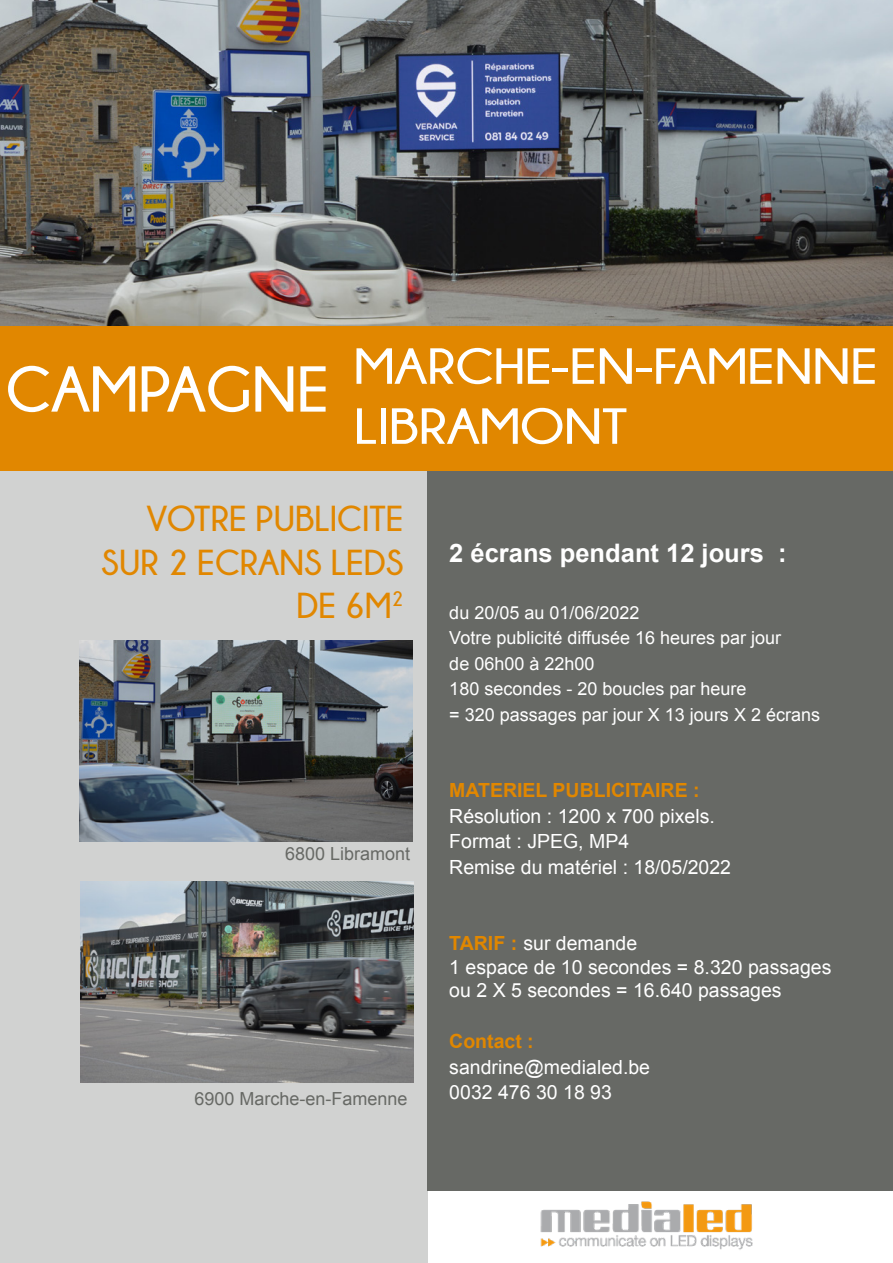
<style>
.page{position:relative;width:893px;height:1263px;background:#fff}
.page>*{position:absolute;margin:0;border:0;box-sizing:border-box;transform-origin:0 0}
.t1{font:700 50.55px/60px "Champagne&Limousines";color:#fff;scale:1.1 1}
.t2{font:700 36px/43.2px "Champagne&Limousines";color:#e18700;text-align:right}
.t3{font:700 25.5px "Arial";color:#fff}
.t4{font:19.5px/25.5px "Arial";color:#fff}
.t5{font:700 19.5px "Arial";color:#e18700}
.t6{font:18px/25.5px "Arial";color:#fff}
.t7{font:18px "Arial";color:#676965}
.s1{font-size:64.5px}
.s2{font-weight:700;color:#e18700}
</style>
<div class="page">
<div style="left:0;top:455px;width:427px;height:808px;background:#d1d2d1"></div>
<div style="left:427px;top:450px;width:466px;height:741px;background:#676965"></div>
<img style="left:0;top:0;width:893px;height:326px">
<img style="left:80px;top:640px;width:333px;height:201px">
<div style="left:0;top:326px;width:893px;height:144px;background:#e18700"></div>
<img style="left:540px;top:1201px;width:213px;height:49px">
<img style="left:81px;top:881px;width:333px;height:201px">
<h1 class="t1" style="left:354px;top:336px;width:478px;text-indent:-348px"><span class="s1">CAMPAGNE</span> MARCHE-EN-FAMENNE<br>LIBRAMONT</h1>
<h2 class="t2" style="left:101px;top:497px;width:304px">VOTRE PUBLICITE<br>SUR 2 ECRANS LEDS<br>DE 6M<sup>2</sup></h2>
<p class="t7" style="left:285px;top:842px;width:127px">6800 Libramont</p>
<p class="t7" style="left:194px;top:1087px;width:215px">6900 Marche-en-Famenne</p>
<h3 class="t3" style="left:449px;top:536px;width:339px">2 écrans pendant 12 jours :</h3>
<p class="t6" style="left:449px;top:600px;width:372px">du 20/05 au 01/06/2022<br>Votre publicité diffusée 16 heures par jour<br>de 06h00 à 22h00<br>180 secondes - 20 boucles par heure<br>= 320 passages par jour X 13 jours X 2 écrans</p>
<p class="t5" style="left:449px;top:778px;width:252px">MATERIEL PUBLICITAIRE :</p>
<p class="t4" style="left:449px;top:803px;width:283px">Résolution : 1200 x 700 pixels.<br>Format : JPEG, MP4<br>Remise du matériel : 18/05/2022</p>
<p class="t4" style="left:449px;top:932px;width:384px;line-height:23.4px"><span class="s2">TARIF :</span> sur demande<br>1 espace de 10 secondes = 8.320 passages ou 2 X 5 secondes = 16.640 passages</p>
<p class="t5" style="left:449px;top:1028px;width:86px">Contact :</p>
<p class="t4" style="left:449px;top:1054px;width:202px">sandrine@medialed.be<br>0032 476 30 18 93</p>
</div>
